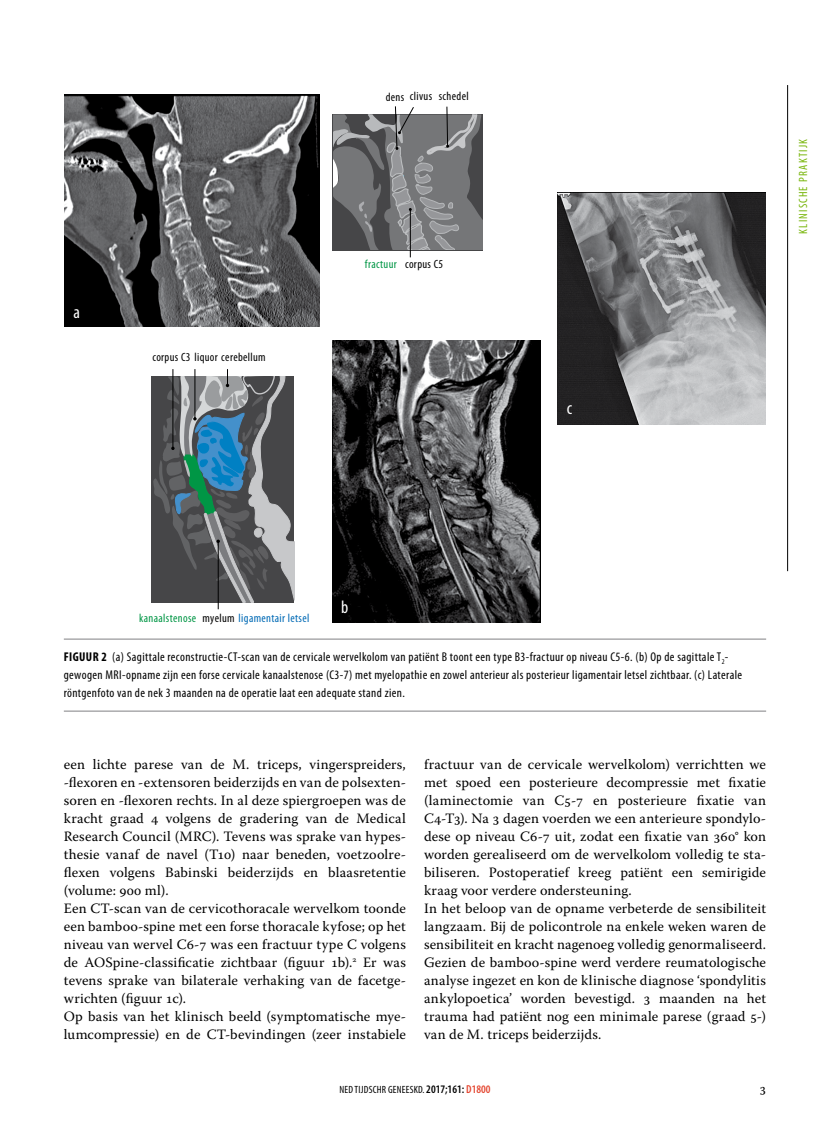
<style>
.page{position:relative;width:830px;height:1127px;background:#fff}
.page>*{position:absolute;margin:0;border:0;box-sizing:border-box;transform-origin:0 0}
.t1{font:condensed 18px "Myriad Pro";color:#fff}
.t2{font:14.25px/18px "Warnock Pro";letter-spacing:.01em;color:#000}
.t3{font:13.5px "Warnock Pro";color:#000}
.t4{font:condensed 12.75px/18px "Myriad Pro";letter-spacing:.03em;color:#000}
.t5{font:condensed 12px "Myriad Pro";letter-spacing:.03em;color:#000}
.t6{font:condensed 12px "Myriad Pro";letter-spacing:.03em;color:#006ab5}
.t7{font:condensed 12px "Myriad Pro";letter-spacing:.1em;color:#77b509}
.t8{font:condensed 12px "Myriad Pro";letter-spacing:.03em;color:#009645}
.t9{font:condensed 10.5px "Myriad Pro";letter-spacing:.02em;color:#000}
.s1{color:#000}
.s2{color:#009645}
.s3{font-weight:700}
.s4{font-weight:600;font-size:11.55px}
.s5{font-weight:600;font-size:11.55px;color:#e44731}
</style>
<div class="page">
<hr style="left:787px;top:85px;width:1px;height:486px;background:#000">
<hr style="left:64px;top:639px;width:701px;height:1px;background:#808184">
<hr style="left:64px;top:711px;width:701px;height:1px;background:#808184">
<img style="left:64px;top:94px;width:256px;height:233px">
<img style="left:333px;top:341px;width:207px;height:281px">
<img style="left:557px;top:192px;width:208px;height:232px">
<div style="left:332px;top:115px;width:151px;height:136px;background:#464648"></div>
<hr style="left:410px;top:209px;width:1px;height:48px;background:#000">
<svg style="left:333px;top:106px;width:149px;height:144px"></svg>
<hr style="left:218px;top:541px;width:1px;height:68px;background:#000">
<svg style="left:151px;top:369px;width:143px;height:233px;background:#616d73"></svg>
<p class="t1" style="left:74px;top:302px;width:8px">a</p>
<p class="t5" style="left:152px;top:351px;width:115px">corpus C3 liquor cerebellum</p>
<p class="t5" style="left:409px;top:90px;width:60px">clivus schedel</p>
<p class="t5" style="left:385px;top:90px;width:20px">dens</p>
<p class="t8" style="left:365px;top:257px;width:80px">fractuur <span class="s1">corpus C5</span></p>
<p class="t1" style="left:566px;top:398px;width:7px">c</p>
<p class="t7" style="left:796px;top:234px;width:96px;rotate:-90deg">KLINISCHE PRAKTIJK</p>
<p class="t6" style="left:139px;top:612px;width:171px"><span class="s2">kanaalstenose</span> <span class="s1">myelum</span> ligamentair letsel</p>
<p class="t1" style="left:341px;top:597px;width:9px">b</p>
<p class="t4" style="left:64px;top:648px;width:679px"><span class="s3">FIGUUR 2</span> (a) Sagittale reconstructie-CT-scan van de cervicale wervelkolom van patiënt B toont een type B3-fractuur op niveau C5-6. (b) Op de sagittale T<sub>2</sub>- gewogen MRI-opname zijn een forse cervicale kanaalstenose (C3-7) met myelopathie en zowel anterieur als posterieur ligamentair letsel zichtbaar. (c) Laterale röntgenfoto van de nek 3 maanden na de operatie laat een adequate stand zien.</p>
<p class="t2" style="left:64px;top:755px;width:343px">een lichte parese van de M. triceps, vingerspreiders, -flexoren en -extensoren beiderzijds en van de polsexten&shy;soren en -flexoren rechts. In al deze spiergroepen was de kracht graad 4 volgens de gradering van de Medical Research Council (MRC). Tevens was sprake van hypes&shy;thesie vanaf de navel (T10) naar beneden, voetzoolre&shy;flexen volgens Babinski beiderzijds en blaasretentie (volume: 900 ml).<br>Een CT-scan van de cervicothoracale wervelkom toonde een bamboo-spine met een forse thoracale kyfose; op het niveau van wervel C6-7 was een fractuur type C volgens de AOSpine-classificatie zichtbaar (figuur 1b).<sup>2</sup> Er was tevens sprake van bilaterale verhaking van de facetge&shy;wrichten (figuur 1c).<br>Op basis van het klinisch beeld (symptomatische mye&shy;lumcompressie) en de CT-bevindingen (zeer instabiele</p>
<p class="t2" style="left:424px;top:755px;width:343px">fractuur van de cervicale wervelkolom) verrichtten we met spoed een posterieure decompressie met fixatie (laminectomie van C5-7 en posterieure fixatie van C4-T3). Na 3 dagen voerden we een anterieure spondylo&shy;dese op niveau C6-7 uit, zodat een fixatie van 360° kon worden gerealiseerd om de wervelkolom volledig te sta&shy;biliseren. Postoperatief kreeg patiënt een semirigide kraag voor verdere ondersteuning.<br>In het beloop van de opname verbeterde de sensibiliteit langzaam. Bij de policontrole na enkele weken waren de sensibiliteit en kracht nagenoeg volledig genormaliseerd.<br>Gezien de bamboo-spine werd verdere reumatologische analyse ingezet en kon de klinische diagnose ‘spondylitis ankylopoetica’ worden bevestigd. 3 maanden na het trauma had patiënt nog een minimale parese (graad 5-) van de M. triceps beiderzijds.</p>
<p class="t9" style="left:339px;top:1084px;width:153px">NED TIJDSCHR GENEESKD. <span class="s4">2017;161:</span> <span class="s5">D1800</span></p>
<p class="t3" style="left:759px;top:1080px;width:8px">3</p>
</div>
